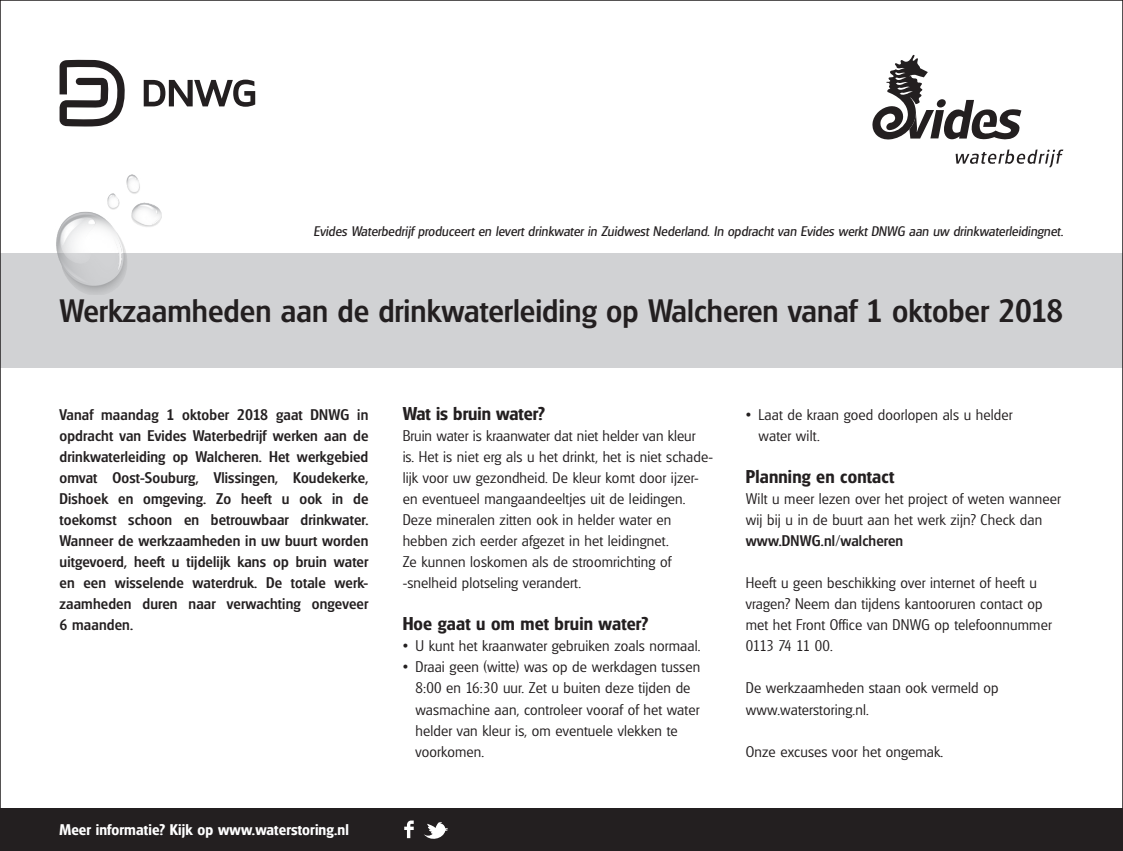
<style>
.page{position:relative;width:1123px;height:851px;background:#fff}
.page>*{position:absolute;margin:0;border:0;box-sizing:border-box;transform-origin:0 0}
.t1{font:500 31.5px "Glasgow";color:#231f20}
.t2{font:600 18px "Glasgow";letter-spacing:.01em;color:#231f20}
.t3{font:300 15px/21px "Glasgow";letter-spacing:.01em;color:#231f20}
.t4{font:500 15px/21px "Glasgow";letter-spacing:.01em;color:#231f20;text-align:justify}
.t5{font:600 15px "Glasgow";letter-spacing:.01em;color:#fff}
.t6{font:13.5px "Iglasgow";color:#231f20}
</style>
<div class="page">
<div style="left:0;top:253px;width:1123px;height:114px;background:#d1d2d4"></div>
<svg style="left:955px;top:149px;width:108px;height:18px"></svg>
<svg style="left:872px;top:55px;width:149px;height:85px"></svg>
<svg style="left:60px;top:60px;width:65px;height:66px"></svg>
<svg style="left:144px;top:80px;width:111px;height:27px"></svg>
<div style="left:0;top:808px;width:1123px;height:42px;background:#231f20"></div>
<img style="left:56px;top:174px;width:105px;height:120px">
<svg style="left:424px;top:822px;width:24px;height:17px"></svg>
<svg style="left:404px;top:820px;width:10px;height:18px"></svg>
<p class="t6" style="left:313px;top:224px;width:751px">Evides Waterbedrijf produceert en levert drinkwater in Zuidwest Nederland. In opdracht van Evides werkt DNWG aan uw drinkwaterleidingnet.</p>
<h1 class="t1" style="left:60px;top:292px;width:1005px">Werkzaamheden aan de drinkwaterleiding op Walcheren vanaf 1 oktober 2018</h1>
<p class="t4" style="left:60px;top:404px;width:310px">Vanaf maandag 1 oktober 2018 gaat DNWG in opdracht van Evides Waterbedrijf werken aan de drinkwaterleiding op Walcheren. Het werkgebied omvat Oost-Souburg, Vlissingen, Koudekerke, Dishoek en omgeving. Zo heeft u ook in de toekomst schoon en betrouwbaar drinkwater.<br>Wanneer de werkzaamheden in uw buurt worden uitgevoerd, heeft u tijdelijk kans op bruin water en een wisselende waterdruk. De totale werk&shy;zaamheden duren naar verwachting ongeveer 6 maanden.</p>
<p class="t5" style="left:60px;top:820px;width:291px">Meer informatie? Kijk op www.waterstoring.nl</p>
<p class="t2" style="left:403px;top:403px;width:144px">Wat is bruin water?</p>
<p class="t3" style="left:403px;top:425px;width:312px">Bruin water is kraanwater dat niet helder van kleur<br>is. Het is niet erg als u het drinkt, het is niet schade&shy;lijk voor uw gezondheid. De kleur komt door ijzer&shy;en eventueel mangaandeeltjes uit de leidingen.<br>Deze mineralen zitten ook in helder water en hebben zich eerder afgezet in het leidingnet.<br>Ze kunnen loskomen als de stroomrichting of -snelheid plotseling verandert.</p>
<p class="t2" style="left:403px;top:613px;width:247px">Hoe gaat u om met bruin water?</p>
<p class="t3" style="left:403px;top:635px;width:299px">• U kunt het kraanwater gebruiken zoals normaal.</p>
<p class="t3" style="left:415px;top:656px;width:286px;text-indent:-13px">• Draai geen (witte) was op de werkdagen tussen 8:00 en 16:30 uur. Zet u buiten deze tijden de wasmachine aan, controleer vooraf of het water helder van kleur is, om eventuele vlekken te voorkomen.</p>
<p class="t3" style="left:758px;top:404px;width:255px;text-indent:-13px">• Laat de kraan goed doorlopen als u helder water wilt.</p>
<p class="t2" style="left:746px;top:466px;width:150px">Planning en contact</p>
<p class="t3" style="left:746px;top:488px;width:316px">Wilt u meer lezen over het project of weten wanneer wij bij u in de buurt aan het werk zijn? Check dan</p>
<p class="t4" style="left:746px;top:530px;width:159px">www.DNWG.nl/walcheren</p>
<p class="t3" style="left:746px;top:572px;width:307px">Heeft u geen beschikking over internet of heeft u vragen? Neem dan tijdens kantooruren contact op met het Front Office van DNWG op telefoonnummer 0113 74 11 00.</p>
<p class="t3" style="left:746px;top:677px;width:254px">De werkzaamheden staan ook vermeld op www.waterstoring.nl.</p>
<p class="t3" style="left:746px;top:740px;width:199px">Onze excuses voor het ongemak.</p>
</div>
